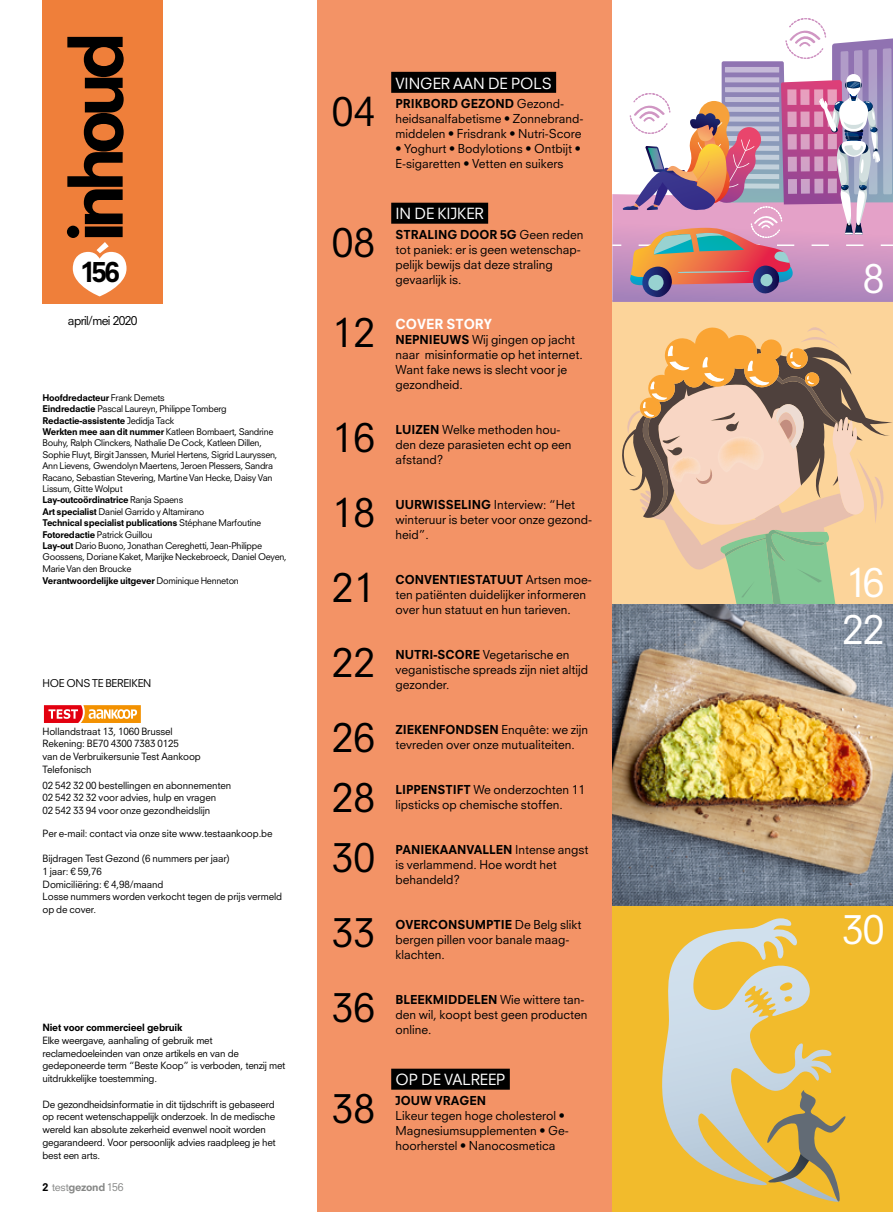
<style>
.page{position:relative;width:893px;height:1212px;background:#fff}
.page>*{position:absolute;margin:0;border:0;box-sizing:border-box;transform-origin:0 0}
.t1{font:800 73.5px "Neuzeit SLT Std";letter-spacing:-.105em;color:#000}
.t2{font:39px "Neuzeit SLT Std";color:#000}
.t3{font:39px/46.3px "Neuzeit SLT Std";color:#fff}
.t4{font:800 27px "Neuzeit SLT Std";color:#000}
.t5{font:15px "Neuzeit SLT Std";letter-spacing:-.005em;color:#fff}
.t6{font:800 13.5px "Neuzeit SLT Std";color:#fff}
.t7{font:12px/15px "Neuzeit SLT Std";color:#000}
.t8{font:12px "Neuzeit SLT Std";letter-spacing:-.05em;color:#000}
.t9{font:800 12px "Neuzeit SLT Std";color:#000}
.t10{font:10.5px "Neuzeit SLT Std";letter-spacing:-.025em;color:#000}
.t11{font:10.5px "Neuzeit SLT Std";letter-spacing:-.025em;color:#868786}
.t12{font:9.75px/12.8px "Neuzeit SLT Std";letter-spacing:-.025em;color:#000}
.t13{font:800 9.75px "Neuzeit SLT Std";letter-spacing:-.025em;color:#000}
.t14{font:9px/11.4px "Neuzeit SLT Std";letter-spacing:-.03em;color:#000}
.s1{font-weight:800}
.s2{font-weight:800;color:#000}
</style>
<div class="page">
<div style="left:42px;top:0;width:120px;height:303px;background:#ef7f3a"></div>
<svg style="left:73px;top:242px;width:54px;height:54px"></svg>
<svg style="left:43px;top:705px;width:98px;height:18px;background:#f1824a"></svg>
<div style="left:605px;top:301px;width:288px;height:304px;background:#fcd49a"></div>
<svg style="left:621px;top:327px;width:272px;height:278px"></svg>
<img style="left:612px;top:605px;width:280px;height:302px">
<svg style="left:612px;top:18px;width:281px;height:284px"></svg>
<div style="left:606px;top:907px;width:287px;height:305px;background:#f2bb2c"></div>
<svg style="left:662px;top:918px;width:170px;height:268px"></svg>
<svg style="left:766px;top:1090px;width:80px;height:112px"></svg>
<div style="left:317px;top:0;width:295px;height:1212px;background:#f39366"></div>
<div style="left:391px;top:72px;width:165px;height:21px;background:#000"></div>
<div style="left:391px;top:203px;width:97px;height:21px;background:#000"></div>
<div style="left:391px;top:1069px;width:119px;height:21px;background:#000"></div>
<hr style="left:892px;top:605px;width:1px;height:302px;background:#d9dada">
<h1 class="t1" style="left:51px;top:242px;width:212px;rotate:-90deg">inhoud</h1>
<h3 class="t4" style="left:80px;top:256px;width:41px">156</h3>
<p class="t8" style="left:68px;top:313px;width:71px">april/mei 2020</p>
<p class="t14" style="left:43px;top:392px;width:246px"><span class="s1">Hoofdredacteur</span> Frank Demets<br><span class="s1">Eindredactie</span> Pascal Laureyn, Philippe Tomberg <span class="s1">Redactie-assistente</span> Jedidja Tack<br><span class="s1">Werkten mee aan dit nummer</span> Katleen Bombaert, Sandrine Bouhy, Ralph Clinckers, Nathalie De Cock, Katleen Dillen, Sophie Fluyt, Birgit Janssen, Muriel Hertens, Sigrid Lauryssen, Ann Lievens, Gwendolyn Maertens, Jeroen Plessers, Sandra Racano, Sebastian Stevering, Martine Van Hecke, Daisy Van Lissum, Gitte Wolput<br><span class="s1">Lay-outcoördinatrice</span> Ranja Spaens<br><span class="s1">Art specialist</span> Daniel Garrido y Altamirano<br><span class="s1">Technical specialist publications</span> Stéphane Marfoutine <span class="s1">Fotoredactie</span> Patrick Guillou<br><span class="s1">Lay-out</span> Dario Buono, Jonathan Cereghetti, Jean-Philippe Goossens, Doriane Kaket, Marijke Neckebroeck, Daniel Oeyen, Marie Van den Broucke<br><span class="s1">Verantwoordelijke uitgever</span> Dominique Henneton</p>
<p class="t10" style="left:43px;top:676px;width:110px">HOE ONS TE BEREIKEN</p>
<p class="t12" style="left:43px;top:724px;width:160px">Hollandstraat 13, 1060 Brussel<br>Rekening: BE70 4300 7383 0125<br>van de Verbruikersunie Test Aankoop<br>Telefonisch</p>
<p class="t12" style="left:43px;top:778px;width:190px">02 542 32 00 bestellingen en abonnementen<br>02 542 32 32 voor advies, hulp en vragen<br>02 542 33 94 voor onze gezondheidslijn</p>
<p class="t12" style="left:43px;top:826px;width:231px">Per e-mail: contact via onze site www.testaankoop.be</p>
<p class="t12" style="left:43px;top:852px;width:241px">Bijdragen Test Gezond (6 nummers per jaar)<br>1 jaar: € 59,76<br>Domiciliëring: € 4,98/maand<br>Losse nummers worden verkocht tegen de prijs vermeld op de cover.</p>
<p class="t13" style="left:43px;top:1021px;width:141px">Niet voor commercieel gebruik</p>
<p class="t12" style="left:43px;top:1034px;width:244px">Elke weergave, aanhaling of gebruik met reclamedoeleinden van onze artikels en van de gedeponeerde term “Beste Koop” is verboden, tenzij met uitdrukkelijke toestemming.</p>
<p class="t12" style="left:43px;top:1097px;width:235px">De gezondheidsinformatie in dit tijdschrift is gebaseerd op recent wetenschappelijk onderzoek. In de medische wereld kan absolute zekerheid evenwel nooit worden gegarandeerd. Voor persoonlijk advies raadpleeg je het best een arts.</p>
<p class="t11" style="left:43px;top:1180px;width:83px"><span class="s2">2</span> test<span class="s1">gezond</span> 156</p>
<p class="t5" style="left:395px;top:74px;width:158px">VINGER AAN DE POLS</p>
<h2 class="t2" style="left:332px;top:88px;width:45px">04</h2>
<p class="t7" style="left:395px;top:96px;width:190px"><span class="s1">PRIKBORD GEZOND</span> Gezond&shy;heidsanalfabetisme • Zonnebrand&shy;middelen • Frisdrank • Nutri-Score</p>
<p class="t7" style="left:395px;top:141px;width:187px">• Yoghurt • Bodylotions • Ontbijt •<br>E-sigaretten • Vetten en suikers</p>
<p class="t5" style="left:395px;top:205px;width:90px">IN DE KIJKER</p>
<h2 class="t2" style="left:332px;top:219px;width:45px">08</h2>
<p class="t7" style="left:395px;top:227px;width:189px"><span class="s1">STRALING DOOR 5G</span> Geen reden tot paniek: er is geen wetenschap&shy;pelijk bewijs dat deze straling gevaarlijk is.</p>
<h2 class="t2" style="left:332px;top:309px;width:45px">12</h2>
<p class="t6" style="left:395px;top:315px;width:98px">COVER STORY</p>
<p class="t7" style="left:395px;top:332px;width:189px"><span class="s1">NEPNIEUWS</span> Wij gingen op jacht naar misinformatie op het internet.<br>Want fake news is slecht voor je gezondheid.</p>
<h2 class="t2" style="left:332px;top:414px;width:45px">16</h2>
<p class="t7" style="left:395px;top:422px;width:178px"><span class="s1">LUIZEN</span> Welke methoden hou&shy;den deze parasieten echt op een afstand?</p>
<h2 class="t2" style="left:332px;top:489px;width:45px">18</h2>
<p class="t7" style="left:395px;top:497px;width:198px"><span class="s1">UURWISSELING</span> Interview: “Het winteruur is beter voor onze gezond&shy;heid”.</p>
<h2 class="t2" style="left:332px;top:564px;width:45px">21</h2>
<p class="t7" style="left:395px;top:572px;width:198px"><span class="s1">CONVENTIESTATUUT</span> Artsen moe&shy;ten patiënten duidelijker informeren over hun statuut en hun tarieven.</p>
<h2 class="t2" style="left:332px;top:639px;width:45px">22</h2>
<p class="t7" style="left:395px;top:647px;width:194px"><span class="s1">NUTRI-SCORE</span> Vegetarische en veganistische spreads zijn niet altijd gezonder.</p>
<h2 class="t2" style="left:332px;top:714px;width:45px">26</h2>
<p class="t7" style="left:395px;top:722px;width:194px"><span class="s1">ZIEKENFONDSEN</span> Enquête: we zijn tevreden over onze mutualiteiten.</p>
<h2 class="t2" style="left:332px;top:774px;width:45px">28</h2>
<p class="t7" style="left:395px;top:782px;width:191px"><span class="s1">LIPPENSTIFT</span> We onderzochten 11 lipsticks op chemische stoffen.</p>
<h2 class="t2" style="left:332px;top:834px;width:45px">30</h2>
<p class="t7" style="left:395px;top:842px;width:194px"><span class="s1">PANIEKAANVALLEN</span> Intense angst is verlammend. Hoe wordt het behandeld?</p>
<h2 class="t2" style="left:332px;top:909px;width:45px">33</h2>
<p class="t7" style="left:395px;top:917px;width:187px"><span class="s1">OVERCONSUMPTIE</span> De Belg slikt bergen pillen voor banale maag&shy;klachten.</p>
<h2 class="t2" style="left:332px;top:984px;width:45px">36</h2>
<p class="t7" style="left:395px;top:992px;width:194px"><span class="s1">BLEEKMIDDELEN</span> Wie wittere tan&shy;den wil, koopt best geen producten online.</p>
<p class="t5" style="left:395px;top:1071px;width:112px">OP DE VALREEP</p>
<h2 class="t2" style="left:332px;top:1084px;width:45px">38</h2>
<p class="t9" style="left:395px;top:1093px;width:92px">JOUW VRAGEN</p>
<p class="t7" style="left:395px;top:1107px;width:175px">Likeur tegen hoge cholesterol •<br>Magnesiumsupplementen • Ge&shy;hoorherstel • Nanocosmetica</p>
<h2 class="t3" style="left:863px;top:256px;width:23px">8</h2>
<h2 class="t3" style="left:842px;top:560px;width:44px">16<br>22</h2>
<h2 class="t3" style="left:842px;top:906px;width:44px">30</h2>
</div>
